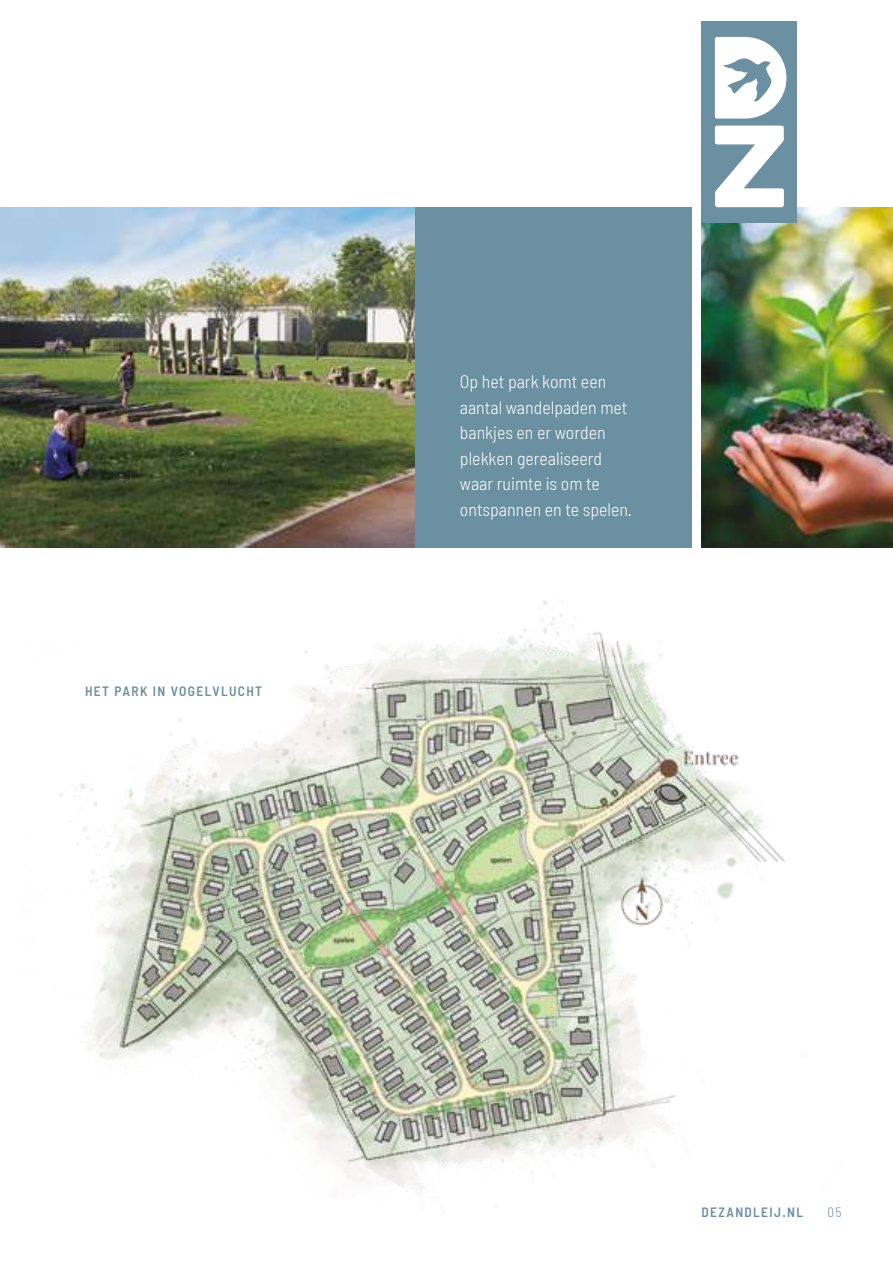
<style>
.page{position:relative;width:893px;height:1263px;background:#fff}
.page>*{position:absolute;margin:0;border:0;box-sizing:border-box;transform-origin:0 0}
.t1{font:300 semi-condensed 18px/25.5px "Barlow";color:#fff}
.t2{font:600 semi-condensed 13.5px "Barlow";letter-spacing:.1em;color:#6b90a2}
.t3{font:300 semi-condensed 13.5px "Barlow";color:#6b90a2}
</style>
<div class="page">
<img style="left:702px;top:207px;width:191px;height:340px">
<div style="left:702px;top:21px;width:95px;height:202px;background:#6b90a2"></div>
<svg style="left:715px;top:126px;width:69px;height:81px"></svg>
<svg style="left:715px;top:37px;width:71px;height:82px"></svg>
<img style="left:0;top:207px;width:415px;height:340px">
<div style="left:415px;top:207px;width:277px;height:340px;background:#6b90a2"></div>
<img style="left:59px;top:600px;width:726px;height:594px">
<p class="t2" style="left:85px;top:683px;width:179px">HET PARK IN VOGELVLUCHT</p>
<p class="t1" style="left:460px;top:368px;width:174px">Op het park komt een aantal wandelpaden met bankjes en er worden plekken gerealiseerd waar ruimte is om te ontspannen en te spelen.</p>
<p class="t2" style="left:702px;top:1204px;width:103px">DEZANDLEIJ.NL</p>
<p class="t3" style="left:827px;top:1204px;width:16px">05</p>
</div>
